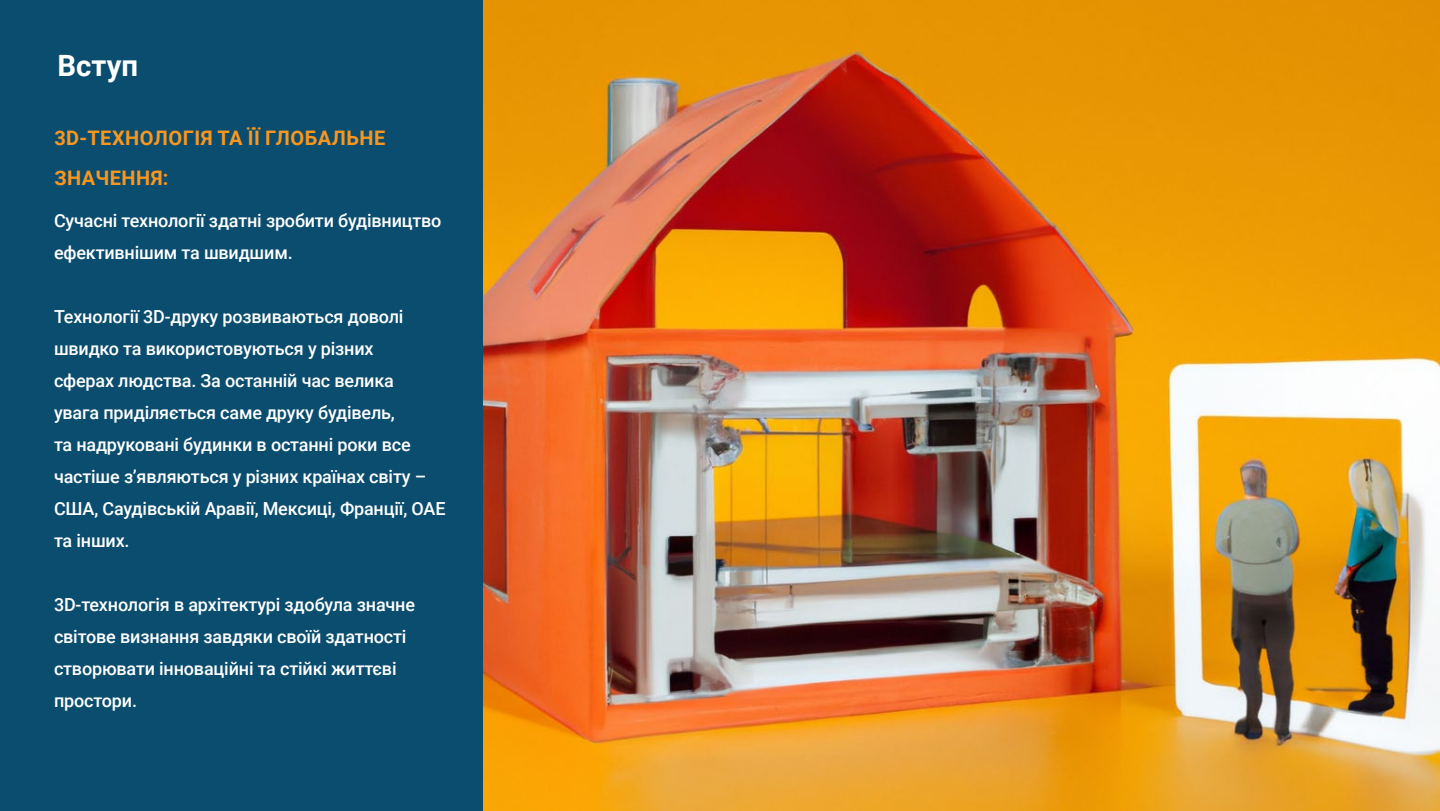
<style>
.page{position:relative;width:1440px;height:811px;background:#fff}
.page>*{position:absolute;margin:0;border:0;box-sizing:border-box;transform-origin:0 0}
.t1{font:700 29.4px "Roboto";color:#fff}
.t2{font:700 20px/40px "Roboto";letter-spacing:.025em;color:#fa961e}
.t3{font:500 18px/32px "Roboto";letter-spacing:-.01em;color:#fff}
</style>
<div class="page">
<div style="left:0;top:0;width:486px;height:811px;background:#0a4d6e"></div>
<img style="left:484px;top:0;width:956px;height:811px">
<h1 class="t1" style="left:58px;top:45px;width:82px">Вступ</h1>
<p class="t2" style="left:54px;top:117px;width:333px">3D-ТЕХНОЛОГІЯ ТА ЇЇ ГЛОБАЛЬНЕ<br>ЗНАЧЕННЯ:</p>
<p class="t3" style="left:54px;top:204px;width:389px">Сучасні технології здатні зробити будівництво ефективнішим та швидшим.</p>
<p class="t3" style="left:54px;top:300px;width:393px">Технології 3D-друку розвиваються доволі швидко та використовуються у різних<br>сферах людства. За останній час велика<br>увага приділяється саме друку будівель,<br>та надруковані будинки в останні роки все частіше з’являються у різних країнах світу – США, Саудівській Аравії, Мексиці, Франції, ОАЕ та інших.</p>
<p class="t3" style="left:54px;top:588px;width:363px">3D-технологія в архітектурі здобула значне світове визнання завдяки своїй здатності створювати інноваційні та стійкі життєві простори.</p>
</div>
